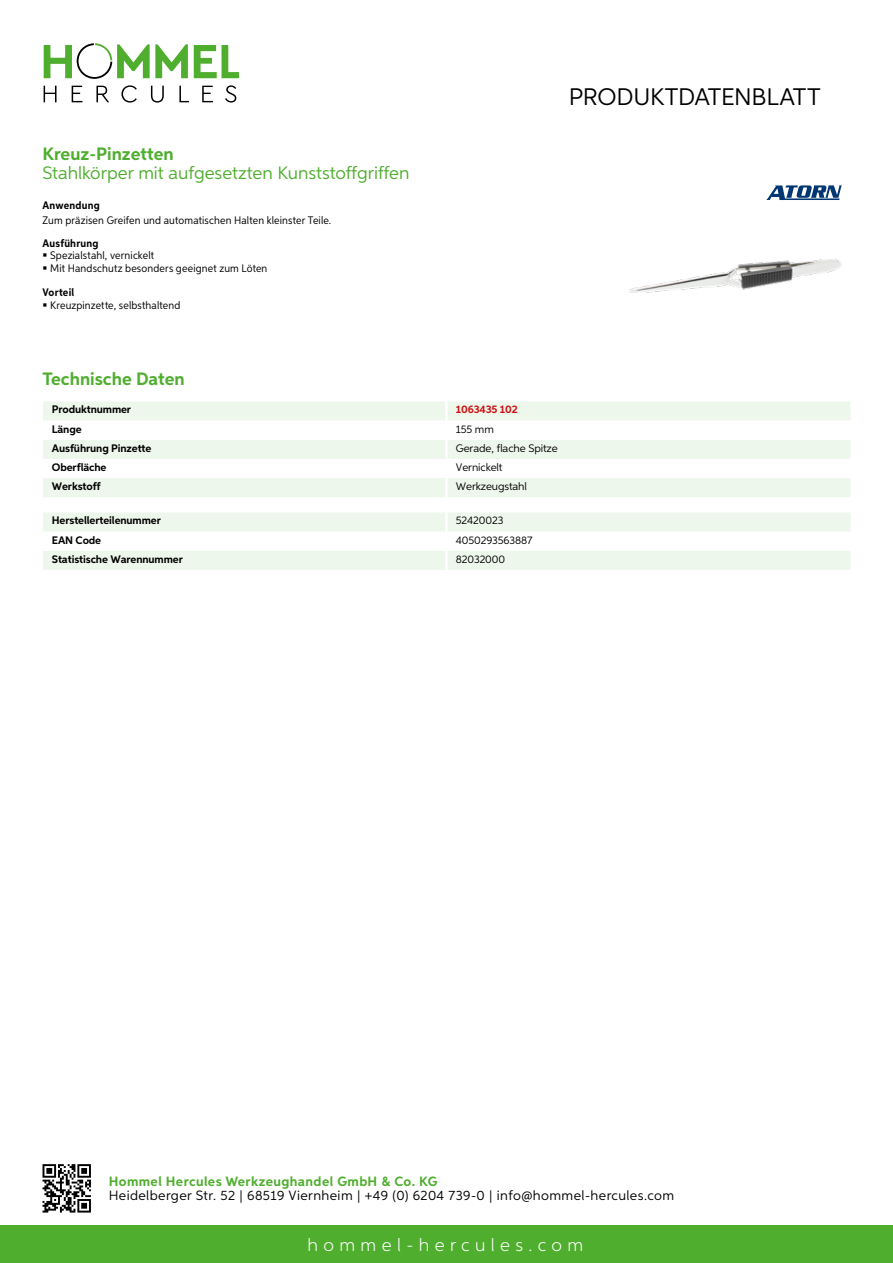
<style>
.page{position:relative;width:893px;height:1263px;background:#fff}
.page>*{position:absolute;margin:0;border:0;box-sizing:border-box;transform-origin:0 0}
.t1{font:24px "Aspira";letter-spacing:-.01em;color:#000}
.t2{font:18px "Aspira";color:#50ae2f}
.t3{font:700 18px "Aspira";color:#50ae2f}
.t4{font:300 18px "Aspira";letter-spacing:.3em;color:#fff}
.t5{font:13.5px "Aspira";letter-spacing:.03em;color:#000}
.t6{font:700 13.5px "Aspira";letter-spacing:.03em;color:#50ae2f}
.t7{font:10.95px/12.8px "Aspira Nar";letter-spacing:.015em;color:#000}
.t8{font:700 10.95px "Aspira";letter-spacing:-.01em;color:#000}
.t9{font:10.95px "Aspira";letter-spacing:-.01em;color:#000}
.t10{font:700 10.95px "Aspira Nar";letter-spacing:.02em;color:#000}
.t11{font:700 10.95px "Aspira";letter-spacing:-.01em;color:#cd1013}
</style>
<div class="page">
<div style="left:0;top:1226px;width:893px;height:37px;background:#50ae2f"></div>
<svg style="left:43px;top:1164px;width:48px;height:48px"></svg>
<svg style="left:194px;top:45px;width:45px;height:33px"></svg>
<svg style="left:44px;top:43px;width:144px;height:36px"></svg>
<svg style="left:44px;top:86px;width:13px;height:16px"></svg>
<svg style="left:72px;top:86px;width:10px;height:16px"></svg>
<svg style="left:96px;top:86px;width:13px;height:16px"></svg>
<svg style="left:121px;top:85px;width:16px;height:18px"></svg>
<svg style="left:151px;top:86px;width:13px;height:17px"></svg>
<svg style="left:179px;top:86px;width:10px;height:16px"></svg>
<svg style="left:202px;top:86px;width:11px;height:16px"></svg>
<svg style="left:225px;top:85px;width:11px;height:18px"></svg>
<div style="left:43px;top:401px;width:807px;height:96px;background:#eef7eb"></div>
<svg style="left:43px;top:421px;width:807px;height:57px"></svg>
<hr style="left:445px;top:401px;width:3px;height:20px;background:#fff">
<hr style="left:445px;top:421px;width:3px;height:19px;background:#fff">
<hr style="left:445px;top:440px;width:3px;height:19px;background:#fff">
<hr style="left:445px;top:459px;width:3px;height:19px;background:#fff">
<hr style="left:445px;top:478px;width:3px;height:19px;background:#fff">
<svg style="left:43px;top:513px;width:807px;height:57px"></svg>
<hr style="left:445px;top:551px;width:3px;height:19px;background:#fff">
<img style="left:629px;top:259px;width:213px;height:33px">
<svg style="left:766px;top:185px;width:76px;height:15px"></svg>
<h2 class="t3" style="left:43px;top:142px;width:133px">Kreuz-Pinzetten</h2>
<h2 class="t2" style="left:43px;top:162px;width:368px">Stahlkörper mit aufgesetzten Kunststoffgriffen</h2>
<p class="t10" style="left:43px;top:199px;width:59px">Anwendung</p>
<p class="t7" style="left:43px;top:214px;width:290px">Zum präzisen Greifen und automatischen Halten kleinster Teile.</p>
<p class="t10" style="left:43px;top:236px;width:58px">Ausführung</p>
<p class="t7" style="left:50px;top:249px;width:219px">Spezialstahl, vernickelt<br>Mit Handschutz besonders geeignet zum Löten</p>
<p class="t10" style="left:43px;top:286px;width:33px">Vorteil</p>
<p class="t7" style="left:50px;top:299px;width:132px">Kreuzpinzette, selbsthaltend</p>
<h1 class="t1" style="left:569px;top:82px;width:253px">Produktdatenblatt</h1>
<h2 class="t3" style="left:43px;top:367px;width:144px">Technische Daten</h2>
<p class="t8" style="left:52px;top:403px;width:81px">Produktnummer</p>
<p class="t11" style="left:456px;top:403px;width:63px">1063435 102</p>
<p class="t8" style="left:52px;top:422px;width:31px">Länge</p>
<p class="t9" style="left:456px;top:422px;width:40px">155 mm</p>
<p class="t8" style="left:52px;top:441px;width:101px">Ausführung Pinzette</p>
<p class="t9" style="left:456px;top:441px;width:103px">Gerade, flache Spitze</p>
<p class="t8" style="left:52px;top:460px;width:56px">Oberfläche</p>
<p class="t9" style="left:456px;top:460px;width:48px">Vernickelt</p>
<p class="t8" style="left:52px;top:479px;width:50px">Werkstoff</p>
<p class="t9" style="left:456px;top:479px;width:73px">Werkzeugstahl</p>
<p class="t8" style="left:52px;top:514px;width:111px">Herstellerteilenummer</p>
<p class="t9" style="left:456px;top:514px;width:49px">52420023</p>
<p class="t8" style="left:52px;top:533px;width:51px">EAN Code</p>
<p class="t9" style="left:456px;top:533px;width:78px">4050293563887</p>
<p class="t8" style="left:52px;top:552px;width:132px">Statistische Warennummer</p>
<p class="t9" style="left:456px;top:552px;width:51px">82032000</p>
<p class="t6" style="left:109px;top:1172px;width:330px">Hommel Hercules Werkzeughandel GmbH &amp; Co. KG</p>
<p class="t5" style="left:109px;top:1187px;width:567px">Heidelberger Str. 52 | 68519 Viernheim | +49 (0) 6204 739-0 | info@hommel-hercules.com</p>
<h2 class="t4" style="left:307px;top:1234px;width:277px">hommel-hercules.com</h2>
</div>
